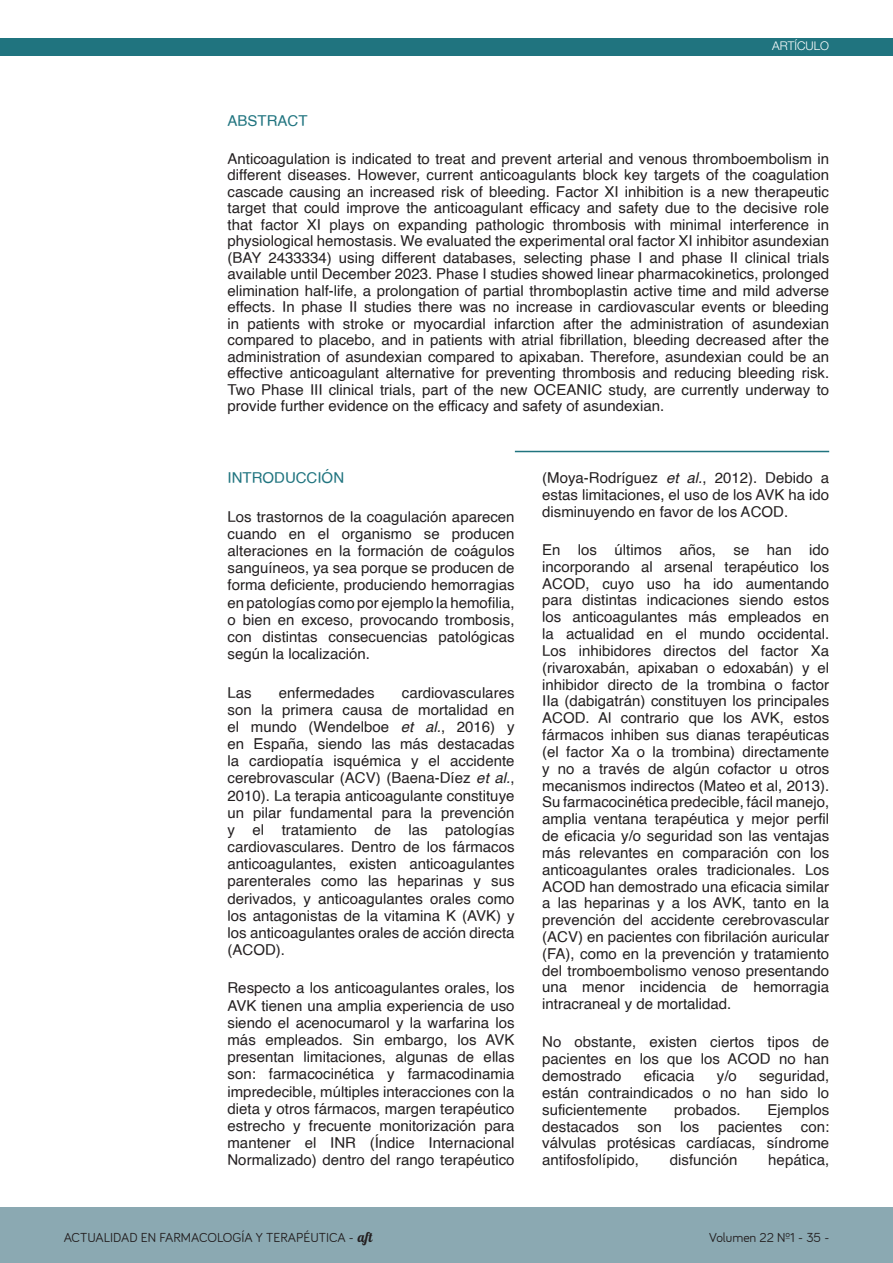
<style>
.page{position:relative;width:893px;height:1263px;background:#fff}
.page>*{position:absolute;margin:0;border:0;box-sizing:border-box;transform-origin:0 0}
.ESTANDAR_2{font:15px/16.8px "Helvetica";color:#231f20;text-align:justify}
.ESTANDAR_2-2{font:15px "Helvetica";color:#20747f}
.NUMERACIÓN{font:13.5px "Bariol";color:#231f20}
.t1{font:300 12px "Helvetica Neue";color:#fff}
.s1{font-style:italic}
.s2{font-family:"Lobster 1.4"}
</style>
<div class="page">
<div style="left:0;top:1208px;width:893px;height:55px;background:#8ba9b2"></div>
<div style="left:0;top:38px;width:893px;height:17px;background:#20747f"></div>
<hr style="left:515px;top:451px;width:314px;height:1px;background:#20747f">
<p class="t1" style="left:772px;top:38px;width:58px">ARTÍCULO</p>
<p class="ESTANDAR_2-2" style="left:227px;top:109px;width:82px">ABSTRACT</p>
<p class="ESTANDAR_2" style="left:227px;top:151px;width:603px">Anticoagulation is indicated to treat and prevent arterial and venous thromboembolism in different diseases. However, current anticoagulants block key targets of the coagulation cascade causing an increased risk of bleeding. Factor XI inhibition is a new therapeutic target that could improve the anticoagulant efficacy and safety due to the decisive role that factor XI plays on expanding pathologic thrombosis with minimal interference in physiological hemostasis. We evaluated the experimental oral factor XI inhibitor asundexian (BAY 2433334) using different databases, selecting phase I and phase II clinical trials available until December 2023. Phase I studies showed linear pharmacokinetics, prolonged elimination half-life, a prolongation of partial thromboplastin active time and mild adverse effects. In phase II studies there was no increase in cardiovascular events or bleeding in patients with stroke or myocardial infarction after the administration of asundexian compared to placebo, and in patients with atrial fibrillation, bleeding decreased after the administration of asundexian compared to apixaban. Therefore, asundexian could be an effective anticoagulant alternative for preventing thrombosis and reducing bleeding risk.<br>Two Phase III clinical trials, part of the new OCEANIC study, are currently underway to provide further evidence on the efficacy and safety of asundexian.</p>
<p class="ESTANDAR_2-2" style="left:227px;top:466px;width:118px">INTRODUCCIÓN</p>
<p class="ESTANDAR_2" style="left:227px;top:508px;width:289px">Los trastornos de la coagulación aparecen cuando en el organismo se producen alteraciones en la formación de coágulos sanguíneos, ya sea porque se producen de forma deficiente, produciendo hemorragias en patologías como por ejemplo la hemofilia, o bien en exceso, provocando trombosis, con distintas consecuencias patológicas según la localización.</p>
<p class="ESTANDAR_2" style="left:227px;top:684px;width:26px">Las</p>
<p class="ESTANDAR_2" style="left:279px;top:684px;width:97px">enfermedades</p>
<p class="ESTANDAR_2" style="left:227px;top:684px;width:289px;text-indent:174px">cardiovasculares son la primera causa de mortalidad en el mundo (Wendelboe <span class="s1">et al.</span>, 2016) y en España, siendo las más destacadas la cardiopatía isquémica y el accidente cerebrovascular (ACV) (Baena-Díez <span class="s1">et al.</span>, 2010). La terapia anticoagulante constituye un pilar fundamental para la prevención y el tratamiento de las patologías cardiovasculares. Dentro de los fármacos anticoagulantes, existen anticoagulantes parenterales como las heparinas y sus derivados, y anticoagulantes orales como los antagonistas de la vitamina K (AVK) y los anticoagulantes orales de acción directa (ACOD).</p>
<p class="ESTANDAR_2" style="left:227px;top:980px;width:289px">Respecto a los anticoagulantes orales, los AVK tienen una amplia experiencia de uso siendo el acenocumarol y la warfarina los más empleados. Sin embargo, los AVK presentan limitaciones, algunas de ellas son: farmacocinética y farmacodinamia impredecible, múltiples interacciones con la dieta y otros fármacos, margen terapéutico estrecho y frecuente monitorización para mantener el INR (Índice Internacional Normalizado) dentro del rango terapéutico</p>
<p class="ESTANDAR_2" style="left:542px;top:470px;width:289px">(Moya-Rodríguez <span class="s1">et al.</span>, 2012). Debido a estas limitaciones, el uso de los AVK ha ido disminuyendo en favor de los ACOD.</p>
<p class="ESTANDAR_2" style="left:542px;top:542px;width:289px">En los últimos años, se han ido incorporando al arsenal terapéutico los ACOD, cuyo uso ha ido aumentando para distintas indicaciones siendo estos los anticoagulantes más empleados en la actualidad en el mundo occidental.<br>Los inhibidores directos del factor Xa (rivaroxabán, apixaban o edoxabán) y el inhibidor directo de la trombina o factor IIa (dabigatrán) constituyen los principales ACOD. Al contrario que los AVK, estos fármacos inhiben sus dianas terapéuticas (el factor Xa o la trombina) directamente y no a través de algún cofactor u otros mecanismos indirectos (Mateo et al, 2013).<br>Su farmacocinética predecible, fácil manejo, amplia ventana terapéutica y mejor perfil de eficacia y/o seguridad son las ventajas más relevantes en comparación con los anticoagulantes orales tradicionales. Los ACOD han demostrado una eficacia similar a las heparinas y a los AVK, tanto en la prevención del accidente cerebrovascular (ACV) en pacientes con fibrilación auricular (FA), como en la prevención y tratamiento del tromboembolismo venoso presentando una menor incidencia de hemorragia intracraneal y de mortalidad.</p>
<p class="ESTANDAR_2" style="left:542px;top:1034px;width:289px">No obstante, existen ciertos tipos de pacientes en los que los ACOD no han demostrado</p>
<p class="ESTANDAR_2" style="left:644px;top:1068px;width:52px">eficacia</p>
<p class="ESTANDAR_2" style="left:717px;top:1068px;width:22px">y/o</p>
<p class="ESTANDAR_2" style="left:542px;top:1068px;width:288px;text-indent:217px">seguridad, están contraindicados o no han sido lo suficientemente</p>
<p class="ESTANDAR_2" style="left:674px;top:1101px;width:68px">probados.</p>
<p class="ESTANDAR_2" style="left:542px;top:1101px;width:289px;text-indent:225px">Ejemplos destacados son los pacientes con: válvulas protésicas cardíacas, síndrome antifosfolípido,</p>
<p class="ESTANDAR_2" style="left:670px;top:1152px;width:69px">disfunción</p>
<p class="ESTANDAR_2" style="left:768px;top:1152px;width:62px">hepática,</p>
<p class="NUMERACIÓN" style="left:64px;top:1229px;width:310px">ACTUALIDAD EN FARMACOLOGÍA Y TERAPÉUTICA - <span class="s2">aft</span></p>
<p class="NUMERACIÓN" style="left:709px;top:1229px;width:122px">Volumen 22 Nº1 - 35 -</p>
</div>
